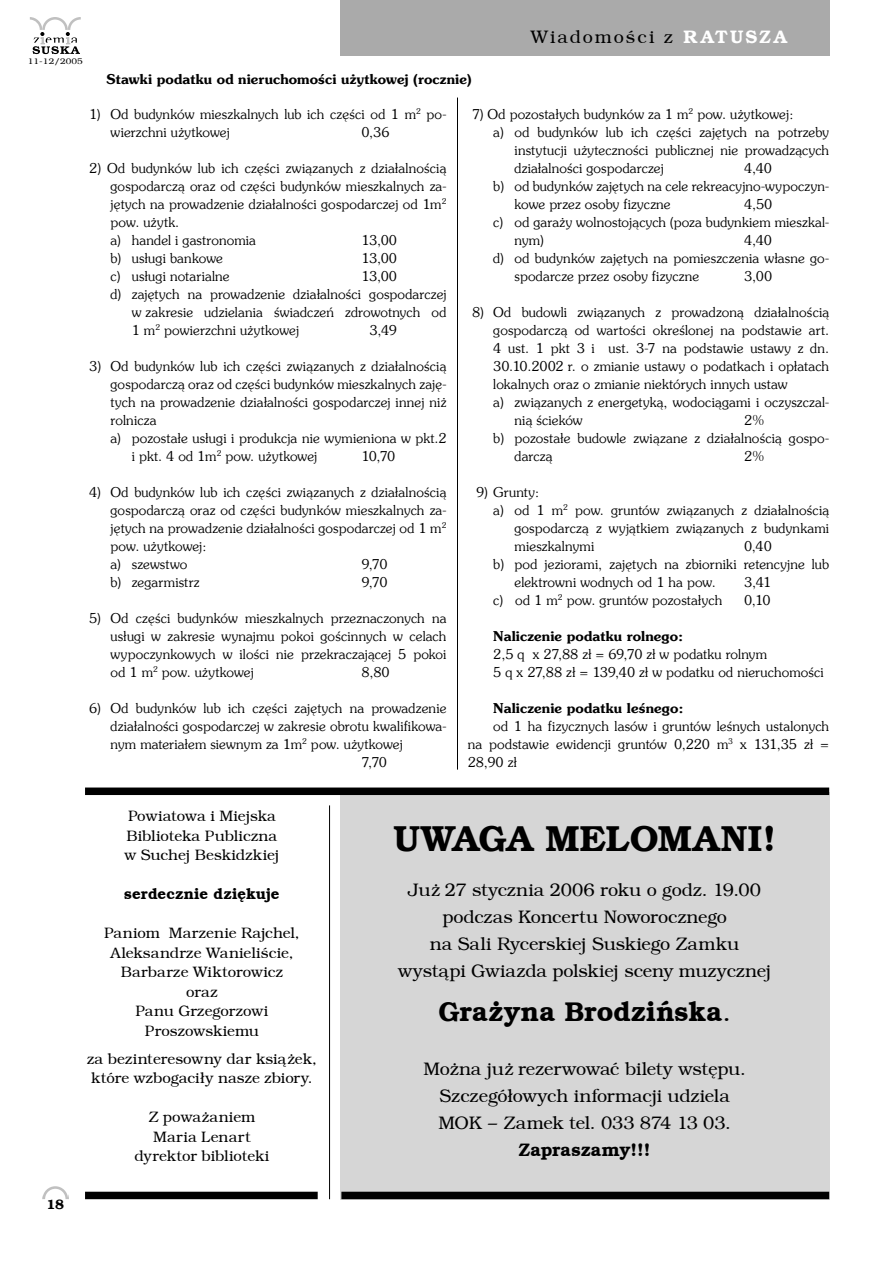
<style>
.page{position:relative;width:893px;height:1263px;background:#fff}
.page>*{position:absolute;margin:0;border:0;box-sizing:border-box;transform-origin:0 0}
.Tekst{font:700 36px "Brooklyn";letter-spacing:.01em;color:#000}
.Tekst-2{font:700 27px "Brooklyn";letter-spacing:.005em;color:#000}
.Tekst-3{font:18px "Brooklyn";color:#000}
.Tekst-4{font:18px "Brooklyn";letter-spacing:.11em;color:#000}
.Tekst-5{font:700 18px "Brooklyn";letter-spacing:.005em;color:#000}
.t1{font:15px/19.5px "Brooklyn";letter-spacing:.005em;color:#000;text-align:center}
.t2{font:700 15px "Brooklyn";letter-spacing:.005em;color:#000}
.t3{font:15px "Brooklyn";letter-spacing:.035em;color:#000}
.Tekst-6{font:13.5px/18px "Southern";letter-spacing:.01em;color:#000;text-align:justify}
.Tekst-7{font:700 13.5px "Southern";letter-spacing:.01em;color:#000}
.t4{font:700 13.5px "Brooklyn";color:#000}
.t5{font:8.1px "Brooklyn";letter-spacing:.02em;color:#000;scale:1.11 1}
.s1{font-weight:700;color:#fff}
.s2{font-weight:400}
</style>
<div class="page">
<svg style="left:30px;top:17px;width:51px;height:37px"></svg>
<div style="left:340px;top:0;width:489px;height:55px;background:#aaa"></div>
<svg style="left:43px;top:1186px;width:25px;height:13px"></svg>
<div style="left:340px;top:792px;width:489px;height:407px;background:#d6d6d6"></div>
<hr style="left:457px;top:98px;width:1px;height:671px;background:#000">
<div style="left:85px;top:787px;width:744px;height:8px;background:#000"></div>
<div style="left:85px;top:1192px;width:233px;height:7px;background:#000"></div>
<div style="left:341px;top:1192px;width:488px;height:7px;background:#000"></div>
<hr style="left:329px;top:805px;width:1px;height:394px;background:#000">
<p class="t5" style="left:28px;top:57px;width:51px">11-12/2005</p>
<p class="Tekst-7" style="left:107px;top:71px;width:367px">Stawki podatku od nieruchomości użytkowej (rocznie)</p>
<p class="Tekst-4" style="left:531px;top:27px;width:257px">Wiadomości z <span class="s1">RATUSZA</span></p>
<p class="Tekst-6" style="left:111px;top:105px;width:337px;text-indent:-21px">1) Od budynków mieszkalnych lub ich części od 1 m<sup>2</sup> po&shy;wierzchni użytkowej</p>
<p class="Tekst-6" style="left:361px;top:123px;width:30px">0,36</p>
<p class="Tekst-6" style="left:111px;top:159px;width:337px;text-indent:-21px">2) Od budynków lub ich części związanych z działalnością gospodarczą oraz od części budynków mieszkalnych za&shy;jętych na prowadzenie działalności gospodarczej od 1m<sup>2 </sup>pow. użytk.</p>
<p class="Tekst-6" style="left:111px;top:231px;width:147px">a) handel i gastronomia</p>
<p class="Tekst-6" style="left:361px;top:231px;width:37px">13,00</p>
<p class="Tekst-6" style="left:111px;top:249px;width:114px">b) usługi bankowe</p>
<p class="Tekst-6" style="left:361px;top:249px;width:37px">13,00</p>
<p class="Tekst-6" style="left:111px;top:267px;width:121px">c) usługi notarialne</p>
<p class="Tekst-6" style="left:361px;top:267px;width:37px">13,00</p>
<p class="Tekst-6" style="left:132px;top:285px;width:316px;text-indent:-21px">d) zajętych na prowadzenie działalności gospodarczej w zakresie udzielania świadczeń zdrowotnych od 1 m<sup>2</sup> powierzchni użytkowej</p>
<p class="Tekst-6" style="left:370px;top:321px;width:29px">3,49</p>
<p class="Tekst-6" style="left:111px;top:357px;width:337px;text-indent:-21px">3) Od budynków lub ich części związanych z działalnością gospodarczą oraz od części budynków mieszkalnych zaję&shy;tych na prowadzenie działalności gospodarczej innej niż rolnicza</p>
<p class="Tekst-6" style="left:132px;top:429px;width:316px;text-indent:-21px">a) pozostałe usługi i produkcja nie wymieniona w pkt.2 i pkt. 4 od 1m<sup>2</sup> pow. użytkowej</p>
<p class="Tekst-6" style="left:361px;top:447px;width:35px">10,70</p>
<p class="Tekst-6" style="left:111px;top:483px;width:337px;text-indent:-21px">4) Od budynków lub ich części związanych z działalnością gospodarczą oraz od części budynków mieszkalnych za&shy;jętych na prowadzenie działalności gospodarczej od 1 m<sup>2 </sup>pow. użytkowej:</p>
<p class="Tekst-6" style="left:111px;top:555px;width:78px">a) szewstwo</p>
<p class="Tekst-6" style="left:361px;top:555px;width:28px">9,70</p>
<p class="Tekst-6" style="left:111px;top:573px;width:90px">b) zegarmistrz</p>
<p class="Tekst-6" style="left:361px;top:573px;width:28px">9,70</p>
<p class="Tekst-6" style="left:111px;top:609px;width:337px;text-indent:-21px">5) Od części budynków mieszkalnych przeznaczonych na usługi w zakresie wynajmu pokoi gościnnych w celach wypoczynkowych w ilości nie przekraczającej 5 pokoi od 1 m<sup>2</sup> pow. użytkowej</p>
<p class="Tekst-6" style="left:361px;top:663px;width:30px">8,80</p>
<p class="Tekst-6" style="left:89px;top:699px;width:359px">6) Od budynków lub ich części zajętych na prowadzenie</p>
<p class="Tekst-6" style="left:111px;top:717px;width:337px">działalności gospodarczej w zakresie obrotu kwalifikowa-</p>
<p class="Tekst-6" style="left:111px;top:735px;width:294px">nym materiałem siewnym za 1m<sup>2</sup> pow. użytkowej</p>
<p class="Tekst-6" style="left:361px;top:753px;width:27px">7,70</p>
<p class="Tekst-6" style="left:472px;top:105px;width:323px">7) Od pozostałych budynków za 1 m<sup>2</sup> pow. użytkowej:</p>
<p class="Tekst-6" style="left:514px;top:123px;width:316px;text-indent:-21px">a) od budynków lub ich części zajętych na potrzeby instytucji użyteczności publicznej nie prowadzących działalności gospodarczej</p>
<p class="Tekst-6" style="left:744px;top:159px;width:29px">4,40</p>
<p class="Tekst-6" style="left:514px;top:177px;width:316px;text-indent:-21px">b) od budynków zajętych na cele rekreacyjno-wypoczyn&shy;kowe przez osoby fizyczne</p>
<p class="Tekst-6" style="left:744px;top:195px;width:30px">4,50</p>
<p class="Tekst-6" style="left:514px;top:213px;width:316px;text-indent:-21px">c) od garaży wolnostojących (poza budynkiem mieszkal&shy;nym)</p>
<p class="Tekst-6" style="left:744px;top:231px;width:29px">4,40</p>
<p class="Tekst-6" style="left:514px;top:249px;width:316px;text-indent:-21px">d) od budynków zajętych na pomieszczenia własne go&shy;spodarcze przez osoby fizyczne</p>
<p class="Tekst-6" style="left:744px;top:267px;width:29px">3,00</p>
<p class="Tekst-6" style="left:493px;top:303px;width:337px;text-indent:-21px">8) Od budowli związanych z prowadzoną działalnością gospodarczą od wartości określonej na podstawie art.<br>4 ust. 1 pkt 3 i ust. 3-7 na podstawie ustawy z dn.<br>30.10.2002 r. o zmianie ustawy o podatkach i opłatach lokalnych oraz o zmianie niektórych innych ustaw</p>
<p class="Tekst-6" style="left:514px;top:393px;width:316px;text-indent:-21px">a) związanych z energetyką, wodociągami i oczyszczal&shy;nią ścieków</p>
<p class="Tekst-6" style="left:744px;top:411px;width:21px">2%</p>
<p class="Tekst-6" style="left:514px;top:429px;width:316px;text-indent:-21px">b) pozostałe budowle związane z działalnością gospo&shy;darczą</p>
<p class="Tekst-6" style="left:744px;top:447px;width:21px">2%</p>
<p class="Tekst-6" style="left:476px;top:483px;width:65px">9) Grunty:</p>
<p class="Tekst-6" style="left:514px;top:501px;width:316px;text-indent:-21px">a) od 1 m<sup>2</sup> pow. gruntów związanych z działalnością gospodarczą z wyjątkiem związanych z budynkami mieszkalnymi</p>
<p class="Tekst-6" style="left:744px;top:537px;width:29px">0,40</p>
<p class="Tekst-6" style="left:514px;top:555px;width:316px;text-indent:-21px">b) pod jeziorami, zajętych na zbiorniki retencyjne lub elektrowni wodnych od 1 ha pow.</p>
<p class="Tekst-6" style="left:744px;top:573px;width:28px">3,41</p>
<p class="Tekst-6" style="left:493px;top:591px;width:231px">c) od 1 m<sup>2</sup> pow. gruntów pozostałych</p>
<p class="Tekst-6" style="left:744px;top:591px;width:28px">0,10</p>
<p class="Tekst-7" style="left:493px;top:627px;width:191px">Naliczenie podatku rolnego:</p>
<p class="Tekst-6" style="left:493px;top:645px;width:275px">2,5 q x 27,88 zł = 69,70 zł w podatku rolnym</p>
<p class="Tekst-6" style="left:493px;top:663px;width:332px">5 q x 27,88 zł = 139,40 zł w podatku od nieruchomości</p>
<p class="Tekst-7" style="left:493px;top:699px;width:192px">Naliczenie podatku leśnego:</p>
<p class="Tekst-6" style="left:468px;top:717px;width:363px;text-indent:26px">od 1 ha fizycznych lasów i gruntów leśnych ustalonych na podstawie ewidencji gruntów 0,220 m<sup>3</sup> x 131,35 zł = 28,90 zł</p>
<p class="t4" style="left:47px;top:1197px;width:19px">18</p>
<p class="t1" style="left:128px;top:807px;width:149px">Powiatowa i Miejska</p>
<p class="t1" style="left:127px;top:826px;width:152px">Biblioteka Publiczna</p>
<p class="t1" style="left:125px;top:846px;width:156px">w Suchej Beskidzkiej</p>
<p class="t2" style="left:124px;top:885px;width:157px">serdecznie dziękuje</p>
<p class="t1" style="left:104px;top:924px;width:197px">Paniom Marzenie Rajchel,<br>Aleksandrze Wanieliście,</p>
<p class="t1" style="left:121px;top:963px;width:164px">Barbarze Wiktorowicz</p>
<p class="t1" style="left:186px;top:982px;width:33px">oraz</p>
<p class="t1" style="left:135px;top:1002px;width:135px">Panu Grzegorzowi<br>Proszowskiemu</p>
<p class="t1" style="left:87px;top:1049px;width:231px;text-align:left">za bezinteresowny dar książek, które wzbogaciły nasze zbiory.</p>
<p class="t1" style="left:149px;top:1108px;width:108px">Z poważaniem</p>
<p class="t3" style="left:153px;top:1128px;width:99px">Maria Lenart</p>
<p class="t1" style="left:134px;top:1147px;width:136px">dyrektor biblioteki</p>
<p class="Tekst" style="left:393px;top:817px;width:384px">UWAGA MELOMANI!</p>
<p class="Tekst-3" style="left:408px;top:879px;width:354px">Już 27 stycznia 2006 roku o godz. 19.00</p>
<p class="Tekst-3" style="left:442px;top:906px;width:286px">podczas Koncertu Noworocznego</p>
<p class="Tekst-3" style="left:430px;top:933px;width:311px">na Sali Rycerskiej Suskiego Zamku</p>
<p class="Tekst-3" style="left:398px;top:960px;width:375px">wystąpi Gwiazda polskiej sceny muzycznej</p>
<p class="Tekst-2" style="left:438px;top:996px;width:294px">Grażyna Brodzińska<span class="s2">.</span></p>
<p class="Tekst-3" style="left:423px;top:1058px;width:324px">Można już rezerwować bilety wstępu.</p>
<p class="Tekst-3" style="left:440px;top:1085px;width:292px">Szczegółowych informacji udziela</p>
<p class="Tekst-3" style="left:438px;top:1112px;width:294px">MOK – Zamek tel. 033 874 13 03.</p>
<p class="Tekst-5" style="left:519px;top:1139px;width:133px">Zapraszamy!!!</p>
</div>
